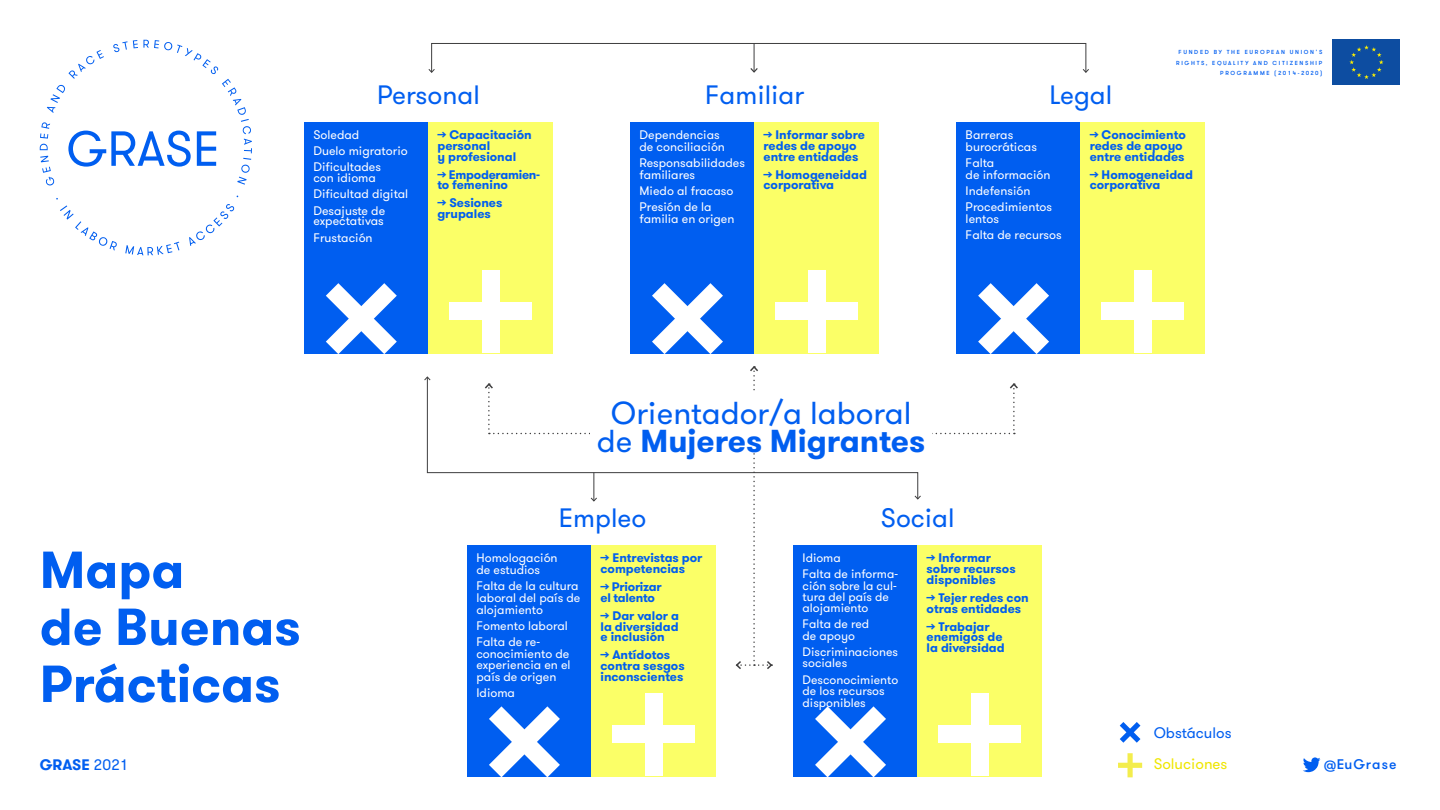
<style>
.page{position:relative;width:1440px;height:810px;background:#fff}
.page>*{position:absolute;margin:0;border:0;box-sizing:border-box;transform-origin:0 0}
.t1{font:700 51.97px/57px "GT Walsheim";color:#005ef0}
.t2{font:31.72px/27.9px "GT Walsheim";color:#005ef0;text-align:center}
.t3{font:26.62px "GT Walsheim";color:#005ef0}
.t4{font:15.23px "GT Walsheim";color:#005ef0}
.t5{font:15.23px "GT Walsheim";color:#efe600}
.t6{font:700 15.23px "GT Walsheim";color:#005ef0}
.t7{font:500 13.95px "GT Walsheim";letter-spacing:.075em;color:#005ef0}
.t8{font:12.45px/11.7px "GT Walsheim";color:#fff}
.t9{font:700 12.45px/10.8px "GT Walsheim";color:#005ef0}
.t10{font:700 12.45px/10.8px "GT Walsheim";letter-spacing:-.02em;color:#005ef0}
.t11{font:12.3px/11.2px "GT Walsheim";color:#fff}
.t12{font:500 5.85px "GT Walsheim";letter-spacing:.285em;color:#005ef0}
.s1{font-weight:400}
.s2{font-weight:700}
</style>
<div class="page">
<svg style="left:1120px;top:722px;width:20px;height:21px"></svg>
<svg style="left:1118px;top:753px;width:24px;height:24px"></svg>
<div style="left:794px;top:545px;width:124px;height:231px;background:#005ef0"></div>
<svg style="left:815px;top:706px;width:71px;height:71px"></svg>
<div style="left:918px;top:545px;width:124px;height:231px;background:#fbff67"></div>
<div style="left:938px;top:726px;width:83px;height:17px;background:#fff"></div>
<div style="left:971px;top:693px;width:18px;height:83px;background:#fff"></div>
<div style="left:468px;top:545px;width:124px;height:231px;background:#005ef0"></div>
<div style="left:592px;top:545px;width:124px;height:231px;background:#fbff67"></div>
<svg style="left:489px;top:706px;width:71px;height:71px"></svg>
<div style="left:612px;top:726px;width:83px;height:17px;background:#fff"></div>
<div style="left:645px;top:693px;width:17px;height:83px;background:#fff"></div>
<div style="left:631px;top:122px;width:124px;height:231px;background:#005ef0"></div>
<div style="left:755px;top:122px;width:124px;height:231px;background:#fbff67"></div>
<svg style="left:652px;top:283px;width:71px;height:71px"></svg>
<div style="left:775px;top:302px;width:83px;height:18px;background:#fff"></div>
<div style="left:808px;top:270px;width:18px;height:82px;background:#fff"></div>
<div style="left:957px;top:122px;width:124px;height:231px;background:#005ef0"></div>
<div style="left:1081px;top:122px;width:124px;height:231px;background:#fbff67"></div>
<svg style="left:978px;top:283px;width:71px;height:71px"></svg>
<div style="left:1101px;top:302px;width:83px;height:18px;background:#fff"></div>
<div style="left:1134px;top:270px;width:18px;height:82px;background:#fff"></div>
<div style="left:305px;top:122px;width:124px;height:231px;background:#005ef0"></div>
<div style="left:429px;top:122px;width:124px;height:231px;background:#fbff67"></div>
<svg style="left:326px;top:283px;width:71px;height:71px"></svg>
<div style="left:449px;top:302px;width:83px;height:18px;background:#fff"></div>
<div style="left:482px;top:270px;width:17px;height:82px;background:#fff"></div>
<div style="left:431px;top:43px;width:655px;height:30px;border:1px solid #3e3e3f"></div>
<svg style="left:1082px;top:68px;width:7px;height:5px"></svg>
<svg style="left:428px;top:68px;width:8px;height:5px"></svg>
<svg style="left:749px;top:43px;width:10px;height:30px"></svg>
<svg style="left:483px;top:366px;width:535px;height:305px"></svg>
<svg style="left:424px;top:376px;width:7px;height:5px"></svg>
<svg style="left:56px;top:198px;width:61px;height:53px"></svg>
<svg style="left:125px;top:242px;width:54px;height:13px"></svg>
<svg style="left:189px;top:204px;width:45px;height:42px"></svg>
<svg style="left:40px;top:40px;width:212px;height:146px"></svg>
<div style="left:1333px;top:40px;width:67px;height:45px;background:#0d4da1"></div>
<svg style="left:1349px;top:45px;width:35px;height:34px"></svg>
<svg style="left:1303px;top:757px;width:17px;height:15px"></svg>
<p class="t3" style="left:377px;top:78px;width:104px">Personal</p>
<p class="t8" style="left:313px;top:127px;width:96px;line-height:16.1px">Soledad<br>Duelo migratorio</p>
<p class="t8" style="left:313px;top:162px;width:69px;line-height:10.8px">Dificultades con idioma</p>
<p class="t8" style="left:313px;top:189px;width:96px">Dificultad digital</p>
<p class="t8" style="left:313px;top:205px;width:73px;line-height:10.8px">Desajuste de expectativas</p>
<p class="t8" style="left:313px;top:232px;width:61px">Frustación</p>
<p class="t9" style="left:437px;top:130px;width:96px">→ Capacitación personal<br>y profesional</p>
<p class="t10" style="left:437px;top:169px;width:104px">→ Empoderamien&shy;to femenino</p>
<p class="t9" style="left:437px;top:198px;width:67px">→ Sesiones</p>
<p class="t9" style="left:437px;top:209px;width:55px">grupales</p>
<p class="t3" style="left:705px;top:78px;width:100px">Familiar</p>
<p class="t8" style="left:640px;top:129px;width:87px">Dependencias de conciliación</p>
<p class="t8" style="left:640px;top:157px;width:107px">Responsabilidades familiares</p>
<p class="t8" style="left:640px;top:185px;width:95px">Miedo al fracaso</p>
<p class="t8" style="left:640px;top:201px;width:96px">Presión de la familia en origen</p>
<p class="t9" style="left:764px;top:130px;width:103px">→ Informar sobre redes de apoyo entre entidades</p>
<p class="t9" style="left:764px;top:169px;width:105px">→ Homogeneidad corporativa</p>
<p class="t3" style="left:1049px;top:78px;width:64px">Legal</p>
<p class="t12" style="left:1179px;top:48px;width:145px">FUNDED BY THE EUROPEAN UNION’S</p>
<p class="t12" style="left:1176px;top:59px;width:148px">RIGHTS, EQUALITY AND CITIZENSHIP</p>
<p class="t12" style="left:1220px;top:69px;width:104px">PROGRAMME (2014-2020)</p>
<p class="t8" style="left:966px;top:129px;width:49px">Barreras</p>
<p class="t8" style="left:966px;top:141px;width:73px">burocráticas</p>
<p class="t8" style="left:966px;top:157px;width:30px">Falta</p>
<p class="t8" style="left:966px;top:169px;width:86px">de información</p>
<p class="t8" style="left:966px;top:185px;width:66px">Indefensión</p>
<p class="t8" style="left:966px;top:201px;width:88px">Procedimientos lentos</p>
<p class="t8" style="left:966px;top:229px;width:98px">Falta de recursos</p>
<p class="t9" style="left:1090px;top:130px;width:98px">→ Conocimiento redes de apoyo entre entidades</p>
<p class="t9" style="left:1090px;top:169px;width:105px">→ Homogeneidad corporativa</p>
<p class="t1" style="left:40px;top:542px;width:263px">Mapa<br>de Buenas<br>Prácticas</p>
<p class="t6" style="left:40px;top:755px;width:90px">GRASE <span class="s1">2021</span></p>
<p class="t2" style="left:597px;top:400px;width:330px">Orientador/a laboral de <span class="s2">Mujeres Migrantes</span></p>
<p class="t3" style="left:559px;top:501px;width:89px">Empleo</p>
<p class="t8" style="left:476px;top:552px;width:83px">Homologación de estudios</p>
<p class="t8" style="left:476px;top:580px;width:105px">Falta de la cultura laboral del país de alojamiento</p>
<p class="t8" style="left:476px;top:620px;width:93px">Fomento laboral</p>
<p class="t8" style="left:476px;top:636px;width:96px">Falta de re&shy;conocimiento de experiencia en el país de origen</p>
<p class="t8" style="left:476px;top:687px;width:40px">Idioma</p>
<p class="t9" style="left:600px;top:553px;width:104px">→ Entrevistas por competencias</p>
<p class="t10" style="left:600px;top:581px;width:63px">→ Priorizar el talento</p>
<p class="t9" style="left:600px;top:610px;width:80px;text-align:justify">→ Dar valor a la diversidad e inclusión</p>
<p class="t9" style="left:600px;top:650px;width:86px">→ Antídotos contra sesgos inconscientes</p>
<p class="t3" style="left:881px;top:501px;width:75px">Social</p>
<p class="t11" style="left:803px;top:553px;width:40px">Idioma</p>
<p class="t11" style="left:803px;top:569px;width:97px">Falta de informa&shy;ción sobre la cul&shy;tura del país de alojamiento</p>
<p class="t11" style="left:803px;top:619px;width:68px">Falta de red de apoyo</p>
<p class="t11" style="left:803px;top:646px;width:97px;line-height:11.7px">Discriminaciones sociales</p>
<p class="t11" style="left:803px;top:674px;width:97px;line-height:11.5px">Desconocimiento de los recursos disponibles</p>
<p class="t9" style="left:927px;top:553px;width:91px">→ Informar sobre recursos disponibles</p>
<p class="t9" style="left:927px;top:592px;width:104px">→ Tejer redes con otras entidades</p>
<p class="t9" style="left:927px;top:621px;width:80px">→ Trabajar enemigos de la diversidad</p>
<p class="t4" style="left:1154px;top:723px;width:79px">Obstáculos</p>
<p class="t5" style="left:1154px;top:754px;width:75px">Soluciones</p>
<p class="t7" style="left:1324px;top:755px;width:74px">@EuGrase</p>
</div>
